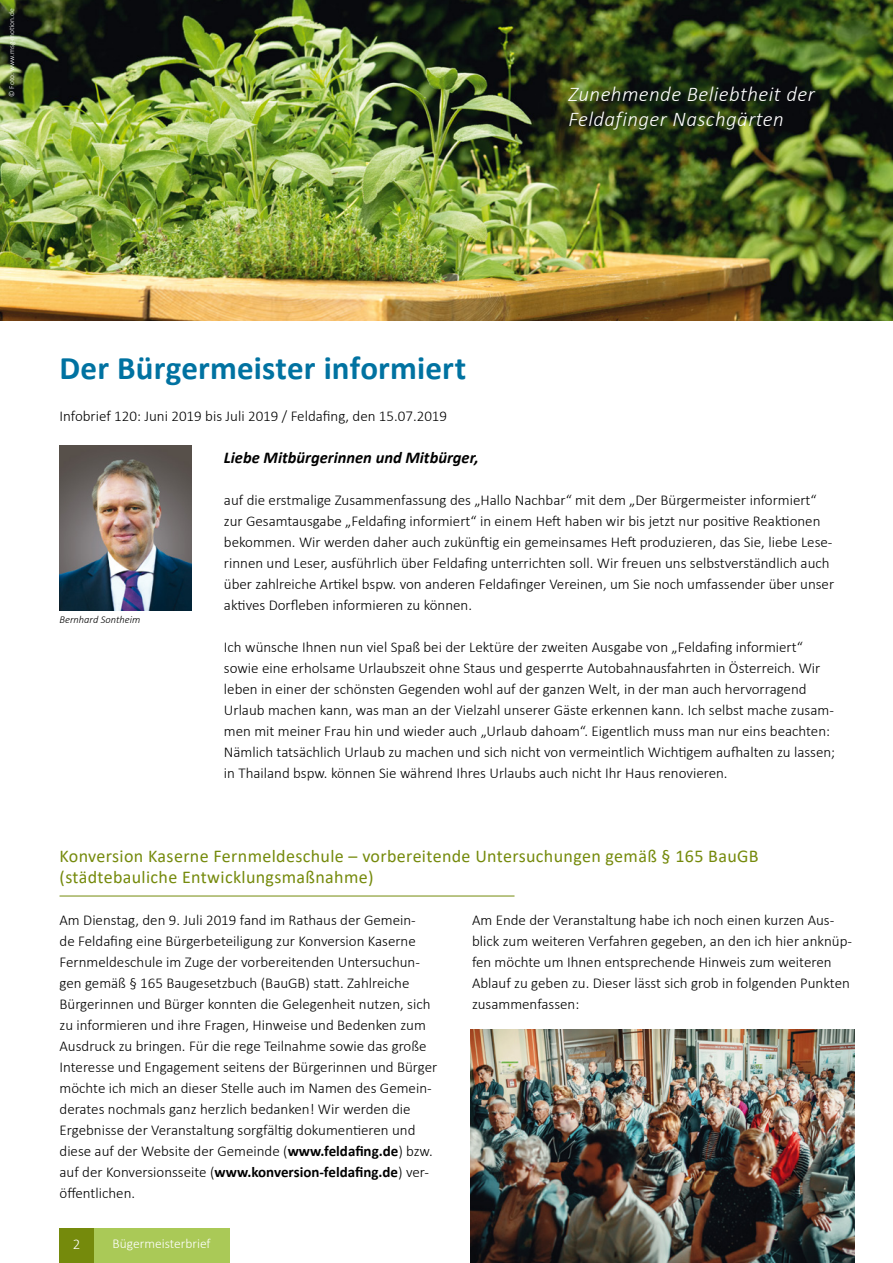
<style>
.page{position:relative;width:893px;height:1263px;background:#fff}
.page>*{position:absolute;margin:0;border:0;box-sizing:border-box;transform-origin:0 0}
.t1{font:700 33px "Calibri";letter-spacing:.005em;color:#0072a1}
.t2{font:italic 300 21px/25.2px "Calibri";letter-spacing:.02em;color:#fff}
.t3{font:18px/21px "Calibri";letter-spacing:.02em;color:#758a0c}
.t4{font:italic 700 16.5px "Calibri";color:#000}
.t5{font:300 15px/21px "Calibri";color:#000}
.t6{font:300 15px "Calibri";color:#fff}
.t7{font:300 13.5px "Calibri";color:#fff}
.t8{font:italic 300 10.5px "Calibri";color:#000}
.t9{font:300 7.5px "Calibri";color:#fff}
.s1{font-weight:700}
</style>
<div class="page">
<img style="left:0;top:0;width:893px;height:320px">
<img style="left:60px;top:446px;width:131px;height:164px">
<img style="left:470px;top:1030px;width:385px;height:233px">
<hr style="left:60px;top:896px;width:454px;height:1px;background:#758a0c">
<div style="left:60px;top:1229px;width:170px;height:34px;background:#aac957"></div>
<div style="left:60px;top:1229px;width:34px;height:34px;background:#758a0c"></div>
<p class="t9" style="left:7px;top:97px;width:90px;rotate:-90deg">© Foto: www.msg-motion.de</p>
<h2 class="t2" style="left:568px;top:81px;width:248px">Zunehmende Beliebtheit der<br>Feldafinger Naschgärten</h2>
<h1 class="t1" style="left:60px;top:344px;width:408px">Der Bürgermeister informiert</h1>
<p class="t5" style="left:60px;top:405px;width:389px">Infobrief 120: Juni 2019 bis Juli 2019 / Feldafing, den 15.07.2019</p>
<p class="t4" style="left:224px;top:446px;width:256px">Liebe Mitbürgerinnen und Mitbürger,</p>
<p class="t5" style="left:224px;top:489px;width:612px">auf die erstmalige Zusammenfassung des „Hallo Nachbar“ mit dem „Der Bürgermeister informiert“ zur Gesamtausgabe „Feldafing informiert“ in einem Heft haben wir bis jetzt nur positive Reaktionen bekommen. Wir werden daher auch zukünftig ein gemeinsames Heft produzieren, das Sie, liebe Lese&shy;rinnen und Leser, ausführlich über Feldafing unterrichten soll. Wir freuen uns selbstverständlich auch über zahlreiche Artikel bspw. von anderen Feldafinger Vereinen, um Sie noch umfassender über unser aktives Dorfleben informieren zu können.</p>
<p class="t5" style="left:224px;top:636px;width:613px">Ich wünsche Ihnen nun viel Spaß bei der Lektüre der zweiten Ausgabe von „Feldafing informiert“ sowie eine erholsame Urlaubszeit ohne Staus und gesperrte Autobahnausfahrten in Österreich. Wir leben in einer der schönsten Gegenden wohl auf der ganzen Welt, in der man auch hervorragend Urlaub machen kann, was man an der Vielzahl unserer Gäste erkennen kann. Ich selbst mache zusam&shy;men mit meiner Frau hin und wieder auch „Urlaub dahoam“. Eigentlich muss man nur eins beachten:<br>Nämlich tatsächlich Urlaub zu machen und sich nicht von vermeintlich Wichtigem aufhalten zu lassen; in Thailand bspw. können Sie während Ihres Urlaubs auch nicht Ihr Haus renovieren.</p>
<p class="t8" style="left:60px;top:613px;width:82px">Bernhard Sontheim</p>
<p class="t3" style="left:60px;top:845px;width:701px">Konversion Kaserne Fernmeldeschule – vorbereitende Untersuchungen gemäß § 165 BauGB (städtebauliche Entwicklungsmaßnahme)</p>
<p class="t5" style="left:60px;top:909px;width:379px">Am Dienstag, den 9. Juli 2019 fand im Rathaus der Gemein-<br>de Feldafing eine Bürgerbeteiligung zur Konversion Kaserne Fernmeldeschule im Zuge der vorbereitenden Untersuchun&shy;gen gemäß § 165 Baugesetzbuch (BauGB) statt. Zahlreiche Bürgerinnen und Bürger konnten die Gelegenheit nutzen, sich zu informieren und ihre Fragen, Hinweise und Bedenken zum Ausdruck zu bringen. Für die rege Teilnahme sowie das große Interesse und Engagement seitens der Bürgerinnen und Bürger möchte ich mich an dieser Stelle auch im Namen des Gemein&shy;derates nochmals ganz herzlich bedanken! Wir werden die Ergebnisse der Veranstaltung sorgfältig dokumentieren und diese auf der Website der Gemeinde (<span class="s1">www.feldafing.de</span>) bzw. auf der Konversionsseite (<span class="s1">www.konversion-feldafing.de</span>) ver&shy;öffentlichen.</p>
<p class="t5" style="left:472px;top:909px;width:381px">Am Ende der Veranstaltung habe ich noch einen kurzen Aus&shy;blick zum weiteren Verfahren gegeben, an den ich hier anknüp&shy;fen möchte um Ihnen entsprechende Hinweis zum weiteren Ablauf zu geben zu. Dieser lässt sich grob in folgenden Punkten zusammenfassen:</p>
<p class="t6" style="left:73px;top:1234px;width:9px">2</p>
<p class="t7" style="left:113px;top:1235px;width:100px">Bügermeisterbrief</p>
</div>
